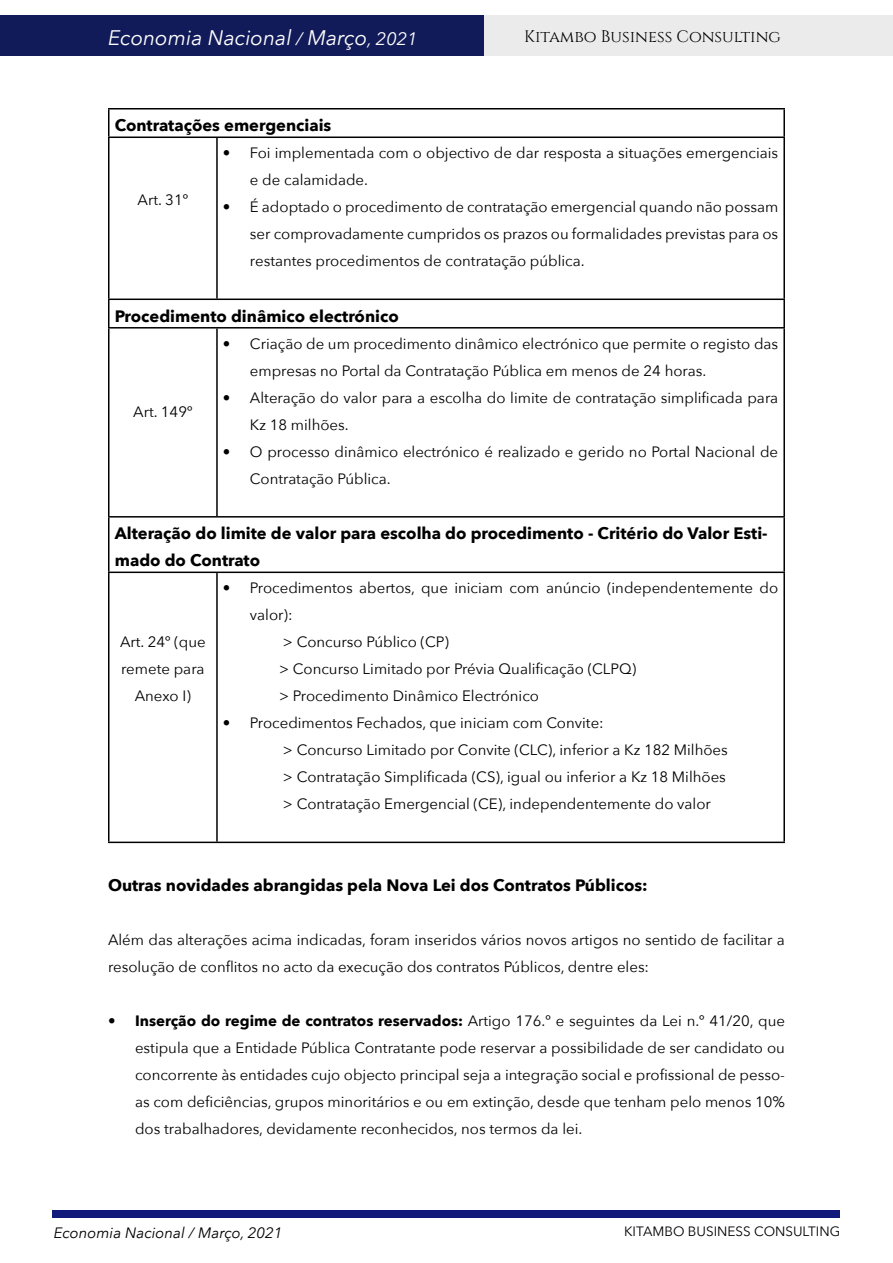
<style>
.page{position:relative;width:893px;height:1263px;background:#fff}
.page>*{position:absolute;margin:0;border:0;box-sizing:border-box;transform-origin:0 0}
.t1{font:italic 21px "Avenir Next";color:#fff}
.t2{font:700 16.5px/27px "Avenir Next";color:#000}
.t3{font:16.5px "Cinzel";color:#000}
.t4{font:15px/27px "Avenir Next";color:#000}
.t5{font:italic 15px "Avenir Next";color:#000}
.t6{font:13.5px "Avenir Next";color:#000}
.s1{font-size:18px}
.s2{font-weight:700}
</style>
<div class="page">
<div style="left:0;top:15px;width:485px;height:41px;background:#121b59"></div>
<div style="left:485px;top:15px;width:408px;height:41px;background:#ebebeb"></div>
<div style="left:53px;top:1210px;width:787px;height:7px;background:#121b7b"></div>
<hr style="left:108px;top:108px;width:109px;height:2px;background:#000">
<hr style="left:108px;top:110px;width:2px;height:27px;background:#000">
<hr style="left:217px;top:108px;width:568px;height:2px;background:#000">
<hr style="left:783px;top:110px;width:2px;height:27px;background:#000">
<hr style="left:108px;top:137px;width:109px;height:1px;background:#000">
<hr style="left:108px;top:138px;width:2px;height:161px;background:#000">
<hr style="left:217px;top:137px;width:568px;height:1px;background:#000">
<hr style="left:216px;top:138px;width:2px;height:161px;background:#000">
<hr style="left:783px;top:138px;width:2px;height:161px;background:#000">
<hr style="left:108px;top:299px;width:109px;height:1px;background:#000">
<hr style="left:108px;top:300px;width:2px;height:27px;background:#000">
<hr style="left:217px;top:299px;width:568px;height:1px;background:#000">
<hr style="left:783px;top:300px;width:2px;height:27px;background:#000">
<hr style="left:108px;top:327px;width:109px;height:2px;background:#000">
<hr style="left:108px;top:329px;width:2px;height:187px;background:#000">
<hr style="left:217px;top:327px;width:568px;height:2px;background:#000">
<hr style="left:216px;top:329px;width:2px;height:187px;background:#000">
<hr style="left:783px;top:329px;width:2px;height:187px;background:#000">
<hr style="left:108px;top:516px;width:109px;height:2px;background:#000">
<hr style="left:108px;top:518px;width:2px;height:54px;background:#000">
<hr style="left:217px;top:516px;width:568px;height:2px;background:#000">
<hr style="left:783px;top:518px;width:2px;height:54px;background:#000">
<hr style="left:108px;top:572px;width:109px;height:1px;background:#000">
<hr style="left:108px;top:573px;width:2px;height:269px;background:#000">
<hr style="left:217px;top:572px;width:568px;height:1px;background:#000">
<hr style="left:216px;top:573px;width:2px;height:269px;background:#000">
<hr style="left:783px;top:573px;width:2px;height:269px;background:#000">
<hr style="left:108px;top:842px;width:109px;height:1px;background:#000">
<hr style="left:217px;top:842px;width:568px;height:1px;background:#000">
<h1 class="t1" style="left:108px;top:20px;width:311px">Economia Nacional <span class="s1">/</span> Março<span class="s1">, 2021</span></h1>
<p class="t3" style="left:524px;top:26px;width:258px">Kitambo Business Consulting</p>
<p class="t2" style="left:115px;top:112px;width:218px">Contratações emergenciais</p>
<p class="t4" style="left:250px;top:139px;width:530px;text-indent:-27px">• Foi implementada com o objectivo de dar resposta a situações emergenciais e de calamidade.</p>
<p class="t4" style="left:250px;top:193px;width:530px;text-align:justify;text-indent:-27px">• É adoptado o procedimento de contratação emergencial quando não possam ser comprovadamente cumpridos os prazos ou formalidades previstas para os restantes procedimentos de contratação pública.</p>
<p class="t2" style="left:115px;top:302px;width:286px">Procedimento dinâmico electrónico</p>
<p class="t4" style="left:138px;top:186px;width:52px">Art. 31º</p>
<p class="t4" style="left:250px;top:329px;width:530px;text-indent:-27px">• Criação de um procedimento dinâmico electrónico que permite o registo das empresas no Portal da Contratação Pública em menos de 24 horas.</p>
<p class="t4" style="left:250px;top:383px;width:530px;text-indent:-27px">• Alteração do valor para a escolha do limite de contratação simplificada para<br>Kz 18 milhões.</p>
<p class="t4" style="left:250px;top:437px;width:530px;text-indent:-27px">• O processo dinâmico electrónico é realizado e gerido no Portal Nacional de<br>Contratação Pública.</p>
<p class="t2" style="left:115px;top:520px;width:654px">Alteração do limite de valor para escolha do procedimento - Critério do Valor Esti&shy;mado do Contrato</p>
<p class="t4" style="left:133px;top:398px;width:61px">Art. 149º</p>
<p class="t4" style="left:120px;top:628px;width:87px;text-align:center">Art. 24º (que remete para<br>Anexo I)</p>
<p class="t4" style="left:223px;top:574px;width:557px">• Procedimentos abertos, que iniciam com anúncio (independentemente do</p>
<p class="t4" style="left:250px;top:601px;width:44px">valor):</p>
<p class="t4" style="left:283px;top:628px;width:168px">&gt; Concurso Público (CP)</p>
<p class="t4" style="left:279px;top:655px;width:359px">&gt; Concurso Limitado por Prévia Qualificação (CLPQ)</p>
<p class="t4" style="left:279px;top:682px;width:261px">&gt; Procedimento Dinâmico Electrónico</p>
<p class="t4" style="left:283px;top:709px;width:446px;text-indent:-60px">• Procedimentos Fechados, que iniciam com Convite:<br>&gt; Concurso Limitado por Convite (CLC), inferior a Kz 182 Milhões &gt; Contratação Simplificada (CS), igual ou inferior a Kz 18 Milhões &gt; Contratação Emergencial (CE), independentemente do valor</p>
<p class="t2" style="left:108px;top:871px;width:541px">Outras novidades abrangidas pela Nova Lei dos Contratos Públicos:</p>
<p class="t4" style="left:108px;top:926px;width:678px">Além das alterações acima indicadas, foram inseridos vários novos artigos no sentido de facilitar a resolução de conflitos no acto da execução dos contratos Públicos, dentre eles:</p>
<p class="t4" style="left:135px;top:1007px;width:651px;text-align:justify;text-indent:-27px"><span class="s2">• Inserção do regime de contratos reservados:</span> Artigo 176.º e seguintes da Lei n.º 41/20, que estipula que a Entidade Pública Contratante pode reservar a possibilidade de ser candidato ou concorrente às entidades cujo objecto principal seja a integração social e profissional de pesso&shy;as com deficiências, grupos minoritários e ou em extinção, desde que tenham pelo menos 10% dos trabalhadores, devidamente reconhecidos, nos termos da lei.</p>
<p class="t5" style="left:54px;top:1220px;width:230px">Economia Nacional / Março, 2021</p>
<p class="t6" style="left:624px;top:1220px;width:218px">KITAMBO BUSINESS CONSULTING</p>
</div>
